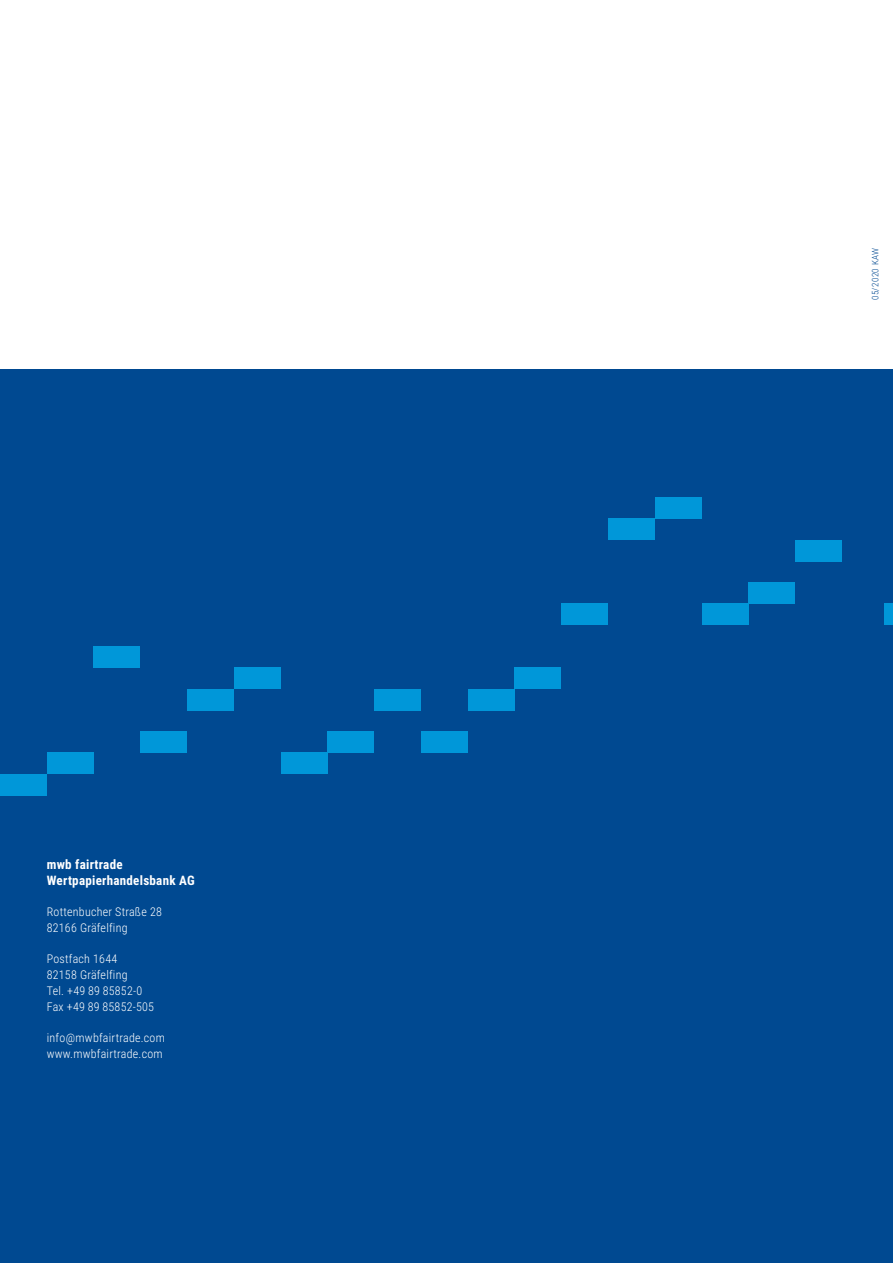
<style>
.page{position:relative;width:893px;height:1263px;background:#fff}
.page>*{position:absolute;margin:0;border:0;box-sizing:border-box;transform-origin:0 0}
.t1{font:700 13.05px/15.8px "Roboto Condensed";letter-spacing:.02em;color:#fff}
.t2{font:300 12px/15.8px "Roboto Condensed";letter-spacing:.02em;color:#fff}
.t3{font:300 9px "Roboto Condensed";letter-spacing:.045em;color:#004991}
</style>
<div class="page">
<div style="left:0;top:370px;width:893px;height:893px;background:#004991"></div>
<div style="left:884px;top:604px;width:9px;height:21px;background:#0097d9"></div>
<div style="left:0;top:774px;width:47px;height:21px;background:#0097d9"></div>
<div style="left:47px;top:753px;width:47px;height:21px;background:#0097d9"></div>
<div style="left:281px;top:753px;width:46px;height:21px;background:#0097d9"></div>
<div style="left:94px;top:646px;width:46px;height:22px;background:#0097d9"></div>
<div style="left:140px;top:731px;width:47px;height:22px;background:#0097d9"></div>
<div style="left:187px;top:689px;width:47px;height:21px;background:#0097d9"></div>
<div style="left:234px;top:668px;width:47px;height:21px;background:#0097d9"></div>
<div style="left:327px;top:731px;width:47px;height:22px;background:#0097d9"></div>
<div style="left:374px;top:689px;width:47px;height:21px;background:#0097d9"></div>
<div style="left:421px;top:731px;width:47px;height:22px;background:#0097d9"></div>
<div style="left:468px;top:689px;width:46px;height:21px;background:#0097d9"></div>
<div style="left:514px;top:668px;width:47px;height:21px;background:#0097d9"></div>
<div style="left:561px;top:604px;width:47px;height:21px;background:#0097d9"></div>
<div style="left:608px;top:519px;width:47px;height:21px;background:#0097d9"></div>
<div style="left:655px;top:497px;width:47px;height:22px;background:#0097d9"></div>
<div style="left:702px;top:604px;width:46px;height:21px;background:#0097d9"></div>
<div style="left:748px;top:583px;width:47px;height:21px;background:#0097d9"></div>
<div style="left:795px;top:540px;width:47px;height:21px;background:#0097d9"></div>
<p class="t1" style="left:47px;top:856px;width:149px">mwb fairtrade<br>Wertpapierhandelsbank AG</p>
<p class="t2" style="left:47px;top:903px;width:117px">Rottenbucher Straße 28<br>82166 Gräfelfing</p>
<p class="t2" style="left:47px;top:951px;width:109px">Postfach 1644<br>82158 Gräfelfing<br>Tel. +49 89 85852-0<br>Fax +49 89 85852-505</p>
<p class="t2" style="left:47px;top:1029px;width:120px">info@mwbfairtrade.com www.mwbfairtrade.com</p>
<p class="t3" style="left:869px;top:300px;width:54px;rotate:-90deg">05/2020 KAW</p>
</div>
